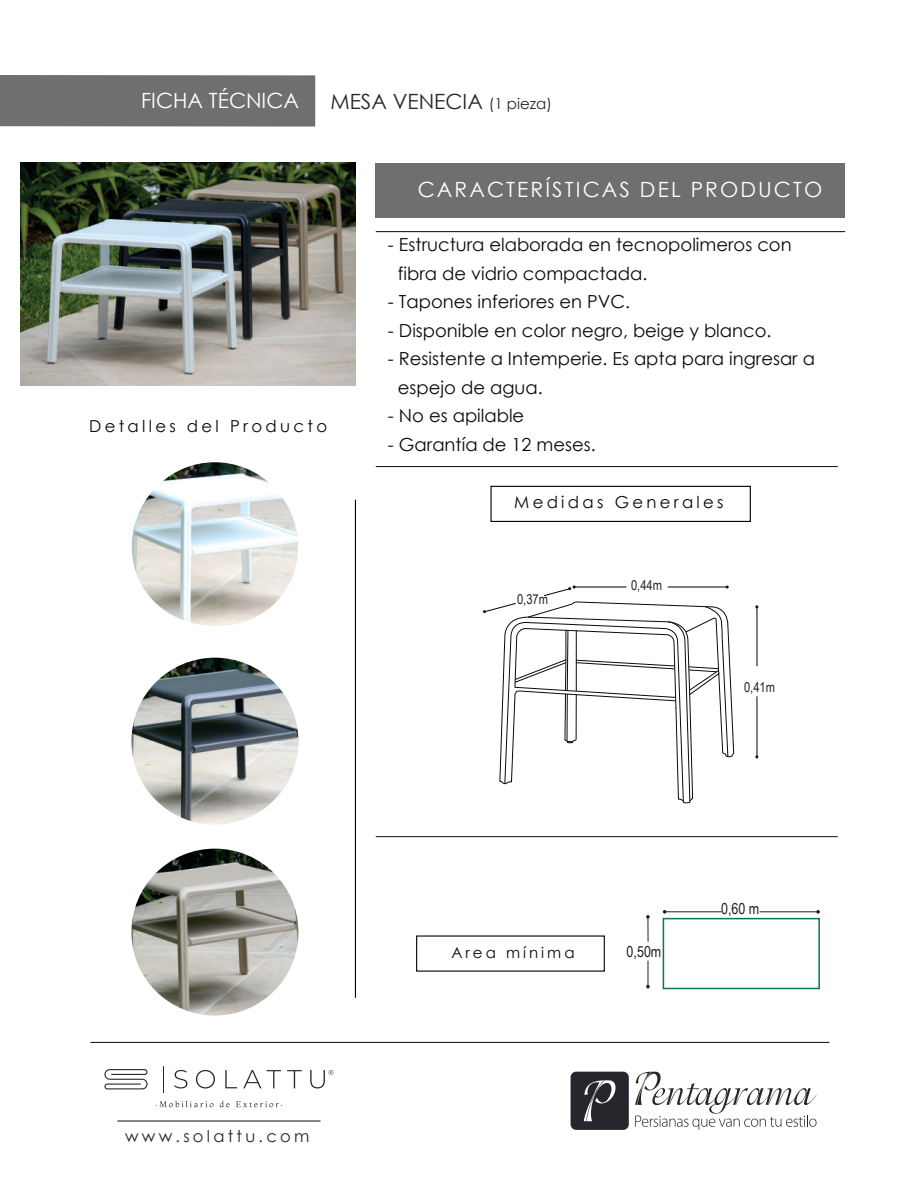
<style>
.page{position:relative;width:918px;height:1188px;background:#fff}
.page>*{position:absolute;margin:0;border:0;box-sizing:border-box;transform-origin:0 0}
.t1{font:21px "Century Gothic";letter-spacing:.1em;color:#fff}
.t2{font:21px "Century Gothic";color:#28262c}
.t3{font:21px "Century Gothic";color:#fff}
.t4{font:18px/28.5px "Century Gothic";color:#0c090d}
.t5{font:16.5px "Century Gothic";letter-spacing:.2em;color:#0c090d}
.t6{font:16.35px "Century Gothic";letter-spacing:.2em;color:#28262c}
.t7{font:15.3px "Arial Narrow";color:#231f20}
.t8{font:15px "Century Gothic";letter-spacing:.2em;color:#0c090d}
.t9{font:13.65px "Arial Narrow";color:#231f20}
.s1{font-size:15px}
</style>
<div class="page">
<div style="left:376px;top:163px;width:469px;height:55px;background:#6e7070"></div>
<img style="left:131px;top:462px;width:167px;height:164px">
<hr style="left:355px;top:500px;width:1px;height:498px;background:#000">
<div style="left:0;top:75px;width:315px;height:52px;background:#6e7070"></div>
<hr style="left:376px;top:231px;width:469px;height:1px;background:#0c090d">
<hr style="left:376px;top:466px;width:462px;height:1px;background:#0c090d">
<img style="left:131px;top:658px;width:167px;height:167px;border-radius:83px">
<img style="left:131px;top:849px;width:167px;height:167px;border-radius:83px">
<hr style="left:90px;top:1042px;width:739px;height:1px;background:#0c090d">
<hr style="left:574px;top:587px;width:52px;height:1px;background:#000001">
<hr style="left:668px;top:587px;width:59px;height:1px;background:#000001">
<svg style="left:544px;top:585px;width:32px;height:11px"></svg>
<hr style="left:757px;top:607px;width:1px;height:59px;background:#000001">
<hr style="left:757px;top:697px;width:1px;height:60px;background:#000001">
<svg style="left:499px;top:602px;width:235px;height:236px"></svg>
<svg style="left:483px;top:603px;width:246px;height:199px"></svg>
<div style="left:490px;top:486px;width:261px;height:36px;border:1px solid #000"></div>
<hr style="left:376px;top:836px;width:462px;height:1px;background:#0c090d">
<svg style="left:646px;top:915px;width:4px;height:26px"></svg>
<svg style="left:646px;top:961px;width:4px;height:28px"></svg>
<div style="left:663px;top:918px;width:157px;height:71px;border:2px solid #087757"></div>
<hr style="left:665px;top:912px;width:56px;height:1px;background:#231f20">
<hr style="left:760px;top:912px;width:58px;height:1px;background:#231f20">
<svg style="left:816px;top:910px;width:4px;height:4px"></svg>
<svg style="left:571px;top:1072px;width:58px;height:58px;background:#3b393f"></svg>
<svg style="left:635px;top:1072px;width:182px;height:58px"></svg>
<svg style="left:220px;top:1101px;width:10px;height:6px"></svg>
<svg style="left:236px;top:1101px;width:46px;height:6px"></svg>
<svg style="left:156px;top:1101px;width:58px;height:6px"></svg>
<svg style="left:174px;top:1070px;width:13px;height:18px"></svg>
<svg style="left:196px;top:1070px;width:19px;height:18px"></svg>
<svg style="left:225px;top:1070px;width:12px;height:18px"></svg>
<svg style="left:243px;top:1070px;width:18px;height:18px"></svg>
<svg style="left:267px;top:1070px;width:14px;height:18px"></svg>
<svg style="left:287px;top:1070px;width:15px;height:18px"></svg>
<svg style="left:310px;top:1070px;width:24px;height:18px"></svg>
<svg style="left:104px;top:1069px;width:44px;height:20px"></svg>
<svg style="left:163px;top:1066px;width:1px;height:27px"></svg>
<hr style="left:117px;top:1121px;width:204px;height:1px;background:#0c090d">
<img style="left:21px;top:163px;width:334px;height:223px">
<p class="t3" style="left:141px;top:86px;width:159px">FICHA TÉCNICA</p>
<p class="t2" style="left:330px;top:86px;width:223px">MESA VENECIA <span class="s1">(1 pieza)</span></p>
<p class="t5" style="left:89px;top:415px;width:240px">Detalles del Producto</p>
<p class="t1" style="left:418px;top:175px;width:406px">CARACTERÍSTICAS DEL PRODUCTO</p>
<p class="t4" style="left:398px;top:230px;width:395px;text-indent:-10px">- Estructura elaborada en tecnopolimeros con fibra de vidrio compactada.</p>
<p class="t4" style="left:388px;top:287px;width:244px">- Tapones inferiores en PVC.</p>
<p class="t4" style="left:388px;top:316px;width:385px">- Disponible en color negro, beige y blanco.</p>
<p class="t4" style="left:398px;top:344px;width:419px;text-indent:-10px">- Resistente a Intemperie. Es apta para ingresar a espejo de agua.</p>
<p class="t4" style="left:388px;top:401px;width:138px">- No es apilable</p>
<p class="t4" style="left:388px;top:430px;width:209px">- Garantía de 12 meses.</p>
<p class="t5" style="left:514px;top:491px;width:211px">Medidas Generales</p>
<p class="t9" style="left:517px;top:589px;width:33px">0,37m</p>
<p class="t9" style="left:631px;top:575px;width:33px">0,44m</p>
<p class="t9" style="left:744px;top:677px;width:33px">0,41m</p>
<p class="t6" style="left:125px;top:1125px;width:186px">www.solattu.com</p>
<p class="t8" style="left:451px;top:943px;width:125px">Area mínima</p>
<p class="t7" style="left:627px;top:940px;width:36px">0,50m</p>
<p class="t7" style="left:721px;top:898px;width:40px">0,60 m</p>
</div>
